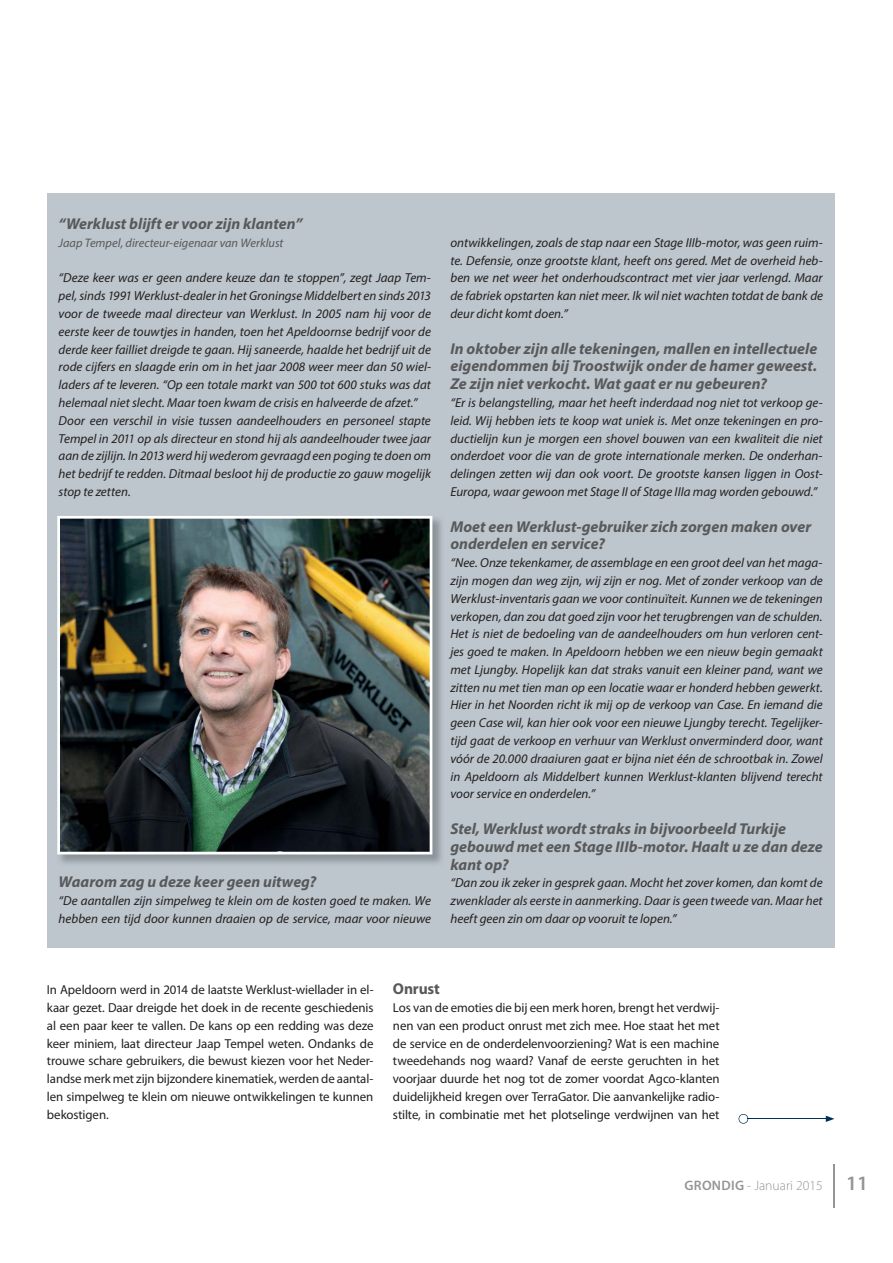
<style>
.page{position:relative;width:893px;height:1263px;background:#fff}
.page>*{position:absolute;margin:0;border:0;box-sizing:border-box;transform-origin:0 0}
.t1{font:italic 700 15.75px/17.9px "Myriad Pro";color:#58595b}
.t2{font:700 15.75px "Myriad Pro";letter-spacing:-.01em;color:#58595b}
.t3{font:300 13.65px "Myriad Pro";color:#939598}
.t4{font:italic 13.05px/17.9px "Myriad Pro";color:#231f20;text-align:justify}
.t5{font:13.05px/17.9px "Myriad Pro";letter-spacing:-.01em;color:#231f20;text-align:justify}
.t6{font:italic 12.3px "Myriad Pro";color:#58595b}
.s1{font-weight:600}
.s2{font-weight:600;font-size:20.55px}
</style>
<div class="page">
<hr style="left:834px;top:1164px;width:1px;height:44px;background:#939598">
<hr style="left:748px;top:1118px;width:80px;height:1px;background:#003154">
<svg style="left:826px;top:1116px;width:8px;height:6px"></svg>
<svg style="left:738px;top:1114px;width:10px;height:10px"></svg>
<div style="left:47px;top:193px;width:787px;height:755px;background:#bcc6cc"></div>
<img style="left:57px;top:516px;width:385px;height:348px">
<img style="left:57px;top:516px;width:375px;height:338px">
<p class="t1" style="left:59px;top:216px;width:246px">“Werklust blijft er voor zijn klanten”</p>
<p class="t6" style="left:59px;top:238px;width:226px">Jaap Tempel, directeur-eigenaar van Werklust</p>
<p class="t4" style="left:59px;top:270px;width:374px;text-align:left">“Deze keer was er geen andere keuze dan te stoppen”, zegt Jaap Tem&shy;pel, sinds 1991 Werklust-dealer in het Groningse Middelbert en sinds 2013 voor de tweede maal directeur van Werklust. In 2005 nam hij voor de eerste keer de touwtjes in handen, toen het Apeldoornse bedrijf voor de derde keer failliet dreigde te gaan. Hij saneerde, haalde het bedrijf uit de rode cijfers en slaagde erin om in het jaar 2008 weer meer dan 50 wiel&shy;laders af te leveren. “Op een totale markt van 500 tot 600 stuks was dat helemaal niet slecht. Maar toen kwam de crisis en halveerde de afzet.” Door een verschil in visie tussen aandeelhouders en personeel stapte Tempel in 2011 op als directeur en stond hij als aandeelhouder twee jaar aan de zijlijn. In 2013 werd hij wederom gevraagd een poging te doen om het bedrijf te redden. Ditmaal besloot hij de productie zo gauw mogelijk stop te zetten.</p>
<p class="t1" style="left:59px;top:874px;width:259px">Waarom zag u deze keer geen uitweg?</p>
<p class="t4" style="left:59px;top:893px;width:374px">“De aantallen zijn simpelweg te klein om de kosten goed te maken. We hebben een tijd door kunnen draaien op de service, maar voor nieuwe</p>
<p class="t4" style="left:450px;top:234px;width:374px">ontwikkelingen, zoals de stap naar een Stage IIIb-motor, was geen ruim&shy;te. Defensie, onze grootste klant, heeft ons gered. Met de overheid heb&shy;ben we net weer het onderhoudscontract met vier jaar verlengd. Maar de fabriek opstarten kan niet meer. Ik wil niet wachten totdat de bank de deur dicht komt doen.”</p>
<p class="t1" style="left:450px;top:340px;width:368px;text-align:justify">In oktober zijn alle tekeningen, mallen en intellectuele eigendommen bij Troostwijk onder de hamer geweest.<br>Ze zijn niet verkocht. Wat gaat er nu gebeuren?</p>
<p class="t4" style="left:450px;top:394px;width:374px">“Er is belangstelling, maar het heeft inderdaad nog niet tot verkoop ge&shy;leid. Wij hebben iets te koop wat uniek is. Met onze tekeningen en pro&shy;ductielijn kun je morgen een shovel bouwen van een kwaliteit die niet onderdoet voor die van de grote internationale merken. De onderhan&shy;delingen zetten wij dan ook voort. De grootste kansen liggen in Oost-Europa, waar gewoon met Stage II of Stage IIIa mag worden gebouwd.”</p>
<p class="t1" style="left:450px;top:518px;width:362px">Moet een Werklust-gebruiker zich zorgen maken over onderdelen en service?</p>
<p class="t4" style="left:450px;top:555px;width:374px">“Nee. Onze tekenkamer, de assemblage en een groot deel van het maga&shy;zijn mogen dan weg zijn, wij zijn er nog. Met of zonder verkoop van de Werklust-inventaris gaan we voor continuïteit. Kunnen we de tekeningen verkopen, dan zou dat goed zijn voor het terugbrengen van de schulden.<br>Het is niet de bedoeling van de aandeelhouders om hun verloren cent&shy;jes goed te maken. In Apeldoorn hebben we een nieuw begin gemaakt met Ljungby. Hopelijk kan dat straks vanuit een kleiner pand, want we zitten nu met tien man op een locatie waar er honderd hebben gewerkt.<br>Hier in het Noorden richt ik mij op de verkoop van Case. En iemand die geen Case wil, kan hier ook voor een nieuwe Ljungby terecht. Tegelijker&shy;tijd gaat de verkoop en verhuur van Werklust onverminderd door, want vóór de 20.000 draaiuren gaat er bijna niet één de schrootbak in. Zowel in Apeldoorn als Middelbert kunnen Werklust-klanten blijvend terecht voor service en onderdelen.”</p>
<p class="t1" style="left:450px;top:821px;width:374px">Stel, Werklust wordt straks in bijvoorbeeld Turkije gebouwd met een Stage IIIb-motor. Haalt u ze dan deze kant op?</p>
<p class="t4" style="left:450px;top:875px;width:374px">“Dan zou ik zeker in gesprek gaan. Mocht het zover komen, dan komt de zwenklader als eerste in aanmerking. Daar is geen tweede van. Maar het heeft geen zin om daar op vooruit te lopen.”</p>
<p class="t5" style="left:47px;top:982px;width:328px">In Apeldoorn werd in 2014 de laatste Werklust-wiellader in el&shy;kaar gezet. Daar dreigde het doek in de recente geschiedenis al een paar keer te vallen. De kans op een redding was deze keer miniem, laat directeur Jaap Tempel weten. Ondanks de trouwe schare gebruikers, die bewust kiezen voor het Neder&shy;landse merk met zijn bijzondere kinematiek, werden de aantal&shy;len simpelweg te klein om nieuwe ontwikkelingen te kunnen bekostigen.</p>
<p class="t2" style="left:393px;top:983px;width:48px">Onrust</p>
<p class="t5" style="left:393px;top:1000px;width:328px">Los van de emoties die bij een merk horen, brengt het verdwij&shy;nen van een product onrust met zich mee. Hoe staat het met de service en de onderdelenvoorziening? Wat is een machine tweedehands nog waard? Vanaf de eerste geruchten in het voorjaar duurde het nog tot de zomer voordat Agco-klanten duidelijkheid kregen over TerraGator. Die aanvankelijke radio&shy;stilte, in combinatie met het plotselinge verdwijnen van het</p>
<p class="t3" style="left:684px;top:1177px;width:185px"><span class="s1">GRONDIG</span> - Januari 2015 <span class="s2">11</span></p>
</div>
